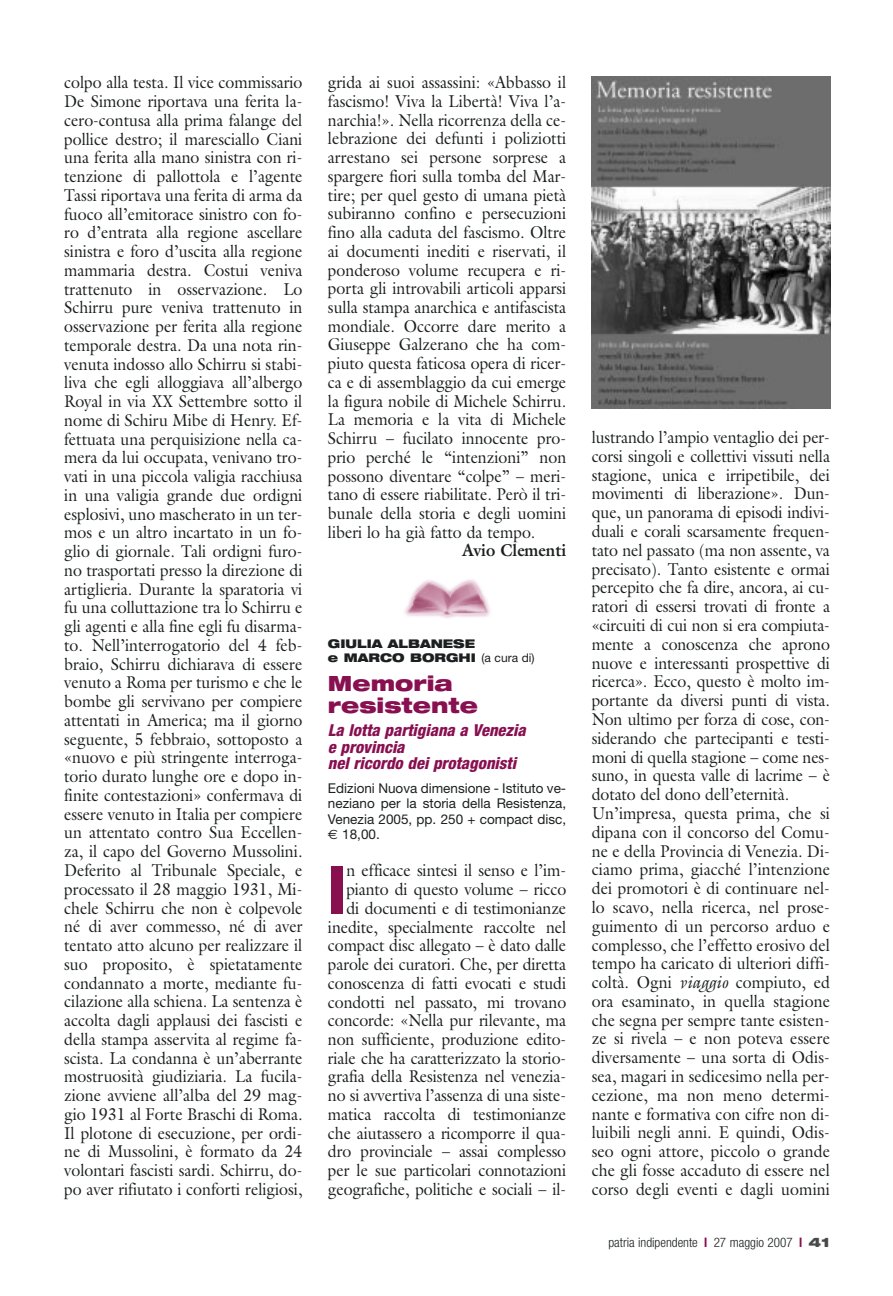
<style>
.page{position:relative;width:893px;height:1296px;background:#fff}
.page>*{position:absolute;margin:0;border:0;box-sizing:border-box;transform-origin:0 0}
.t1{font:800 condensed 66.6px "Helvetica Neue";color:#880f50}
.t2{font:900 expanded 21px/21.3px "Helvetica Neue";color:#880f50}
.t3{font:17.25px/18.8px "Galliard";letter-spacing:-.005em;color:#1c1f20;text-align:justify;scale:.92 1}
.t4{font:700 17.25px "Galliard";color:#1c1f20;scale:.92 1}
.t5{font:italic 800 condensed 16.5px/16.8px "Helvetica Neue";color:#880f50}
.t6{font:13.5px/15.3px "Helvetica Neue";color:#1c1f20;text-align:justify}
.t7{font:300 condensed 13.2px "Helvetica Neue";color:#1c1f20}
.t8{font:900 expanded 12px/13.8px "Helvetica Neue";color:#1c1f20}
.s1{font-weight:400;font-stretch:normal}
.s2{font-family:"Euro Sans"}
.s3{font-style:italic}
.s4{font-weight:700;color:#880f50}
.s5{font-weight:900;font-stretch:expanded;color:#47494a}
</style>
<div class="page">
<img style="left:404px;top:579px;width:86px;height:39px">
<img style="left:591px;top:77px;width:239px;height:331px">
<p class="t3" style="left:64px;top:75px;width:260px">colpo alla testa. Il vice commissario De Simone riportava una ferita la&shy;cero-contusa alla prima falange del pollice destro; il maresciallo Ciani una ferita alla mano sinistra con ri&shy;tenzione di pallottola e l’agente Tassi riportava una ferita di arma da fuoco all’emitorace sinistro con fo&shy;ro d’entrata alla regione ascellare sinistra e foro d’uscita alla regione mammaria destra. Costui veniva trattenuto in osservazione. Lo Schirru pure veniva trattenuto in osservazione per ferita alla regione temporale destra. Da una nota rin&shy;venuta indosso allo Schirru si stabi&shy;liva che egli alloggiava all’albergo Royal in via XX Settembre sotto il nome di Schiru Mibe di Henry. Ef&shy;fettuata una perquisizione nella ca&shy;mera da lui occupata, venivano tro&shy;vati in una piccola valigia racchiusa in una valigia grande due ordigni esplosivi, uno mascherato in un ter&shy;mos e un altro incartato in un fo&shy;glio di giornale. Tali ordigni furo&shy;no trasportati presso la direzione di artiglieria. Durante la sparatoria vi fu una colluttazione tra lo Schirru e gli agenti e alla fine egli fu disarma&shy;to. Nell’interrogatorio del 4 feb&shy;braio, Schirru dichiarava di essere venuto a Roma per turismo e che le bombe gli servivano per compiere attentati in America; ma il giorno seguente, 5 febbraio, sottoposto a «nuovo e più stringente interroga&shy;torio durato lunghe ore e dopo in&shy;finite contestazioni» confermava di essere venuto in Italia per compiere un attentato contro Sua Eccellen&shy;za, il capo del Governo Mussolini.<br>Deferito al Tribunale Speciale, e processato il 28 maggio 1931, Mi&shy;chele Schirru che non è colpevole né di aver commesso, né di aver tentato atto alcuno per realizzare il suo proposito, è spietatamente condannato a morte, mediante fu&shy;cilazione alla schiena. La sentenza è accolta dagli applausi dei fascisti e della stampa asservita al regime fa&shy;scista. La condanna è un’aberrante mostruosità giudiziaria. La fucila&shy;zione avviene all’alba del 29 mag&shy;gio 1931 al Forte Braschi di Roma.<br>Il plotone di esecuzione, per ordi&shy;ne di Mussolini, è formato da 24 volontari fascisti sardi. Schirru, do&shy;po aver rifiutato i conforti religiosi,</p>
<p class="t3" style="left:328px;top:75px;width:260px">grida ai suoi assassini: «Abbasso il fascismo! Viva la Libertà! Viva l’a&shy;narchia!». Nella ricorrenza della ce&shy;lebrazione dei defunti i poliziotti arrestano sei persone sorprese a spargere fiori sulla tomba del Mar&shy;tire; per quel gesto di umana pietà subiranno confino e persecuzioni fino alla caduta del fascismo. Oltre ai documenti inediti e riservati, il ponderoso volume recupera e ri&shy;porta gli introvabili articoli apparsi sulla stampa anarchica e antifascista mondiale. Occorre dare merito a Giuseppe Galzerano che ha com&shy;piuto questa faticosa opera di ricer&shy;ca e di assemblaggio da cui emerge la figura nobile di Michele Schirru.<br>La memoria e la vita di Michele Schirru – fucilato innocente pro&shy;prio perché le “intenzioni” non possono diventare “colpe” – meri&shy;tano di essere riabilitate. Però il tri&shy;bunale della storia e degli uomini liberi lo ha già fatto da tempo.</p>
<p class="t4" style="left:462px;top:544px;width:115px">Avio Clementi</p>
<p class="t8" style="left:328px;top:638px;width:208px">GIULIA ALBANESE<br>e MARCO BORGHI <span class="s1">(a cura di)</span></p>
<p class="t2" style="left:328px;top:675px;width:152px">Memoria resistente</p>
<p class="t5" style="left:328px;top:723px;width:199px">La lotta partigiana a Venezia e provincia<br>nel ricordo dei protagonisti</p>
<p class="t6" style="left:328px;top:782px;width:240px">Edizioni Nuova dimensione - Istituto ve&shy;neziano per la storia della Resistenza, Venezia 2005, pp. 250 + compact disc, <span class="s2">€</span> 18,00.</p>
<h1 class="t1" style="left:328px;top:866px;width:20px">I</h1>
<p class="t3" style="left:328px;top:863px;width:260px;text-align:right">n efficace sintesi il senso e l’im&shy;pianto di questo volume – ricco<br>di documenti e di testimonianze inedite, specialmente raccolte nel compact disc allegato – è dato dalle parole dei curatori. Che, per diretta conoscenza di fatti evocati e studi condotti nel passato, mi trovano concorde: «Nella pur rilevante, ma non sufficiente, produzione edito&shy;riale che ha caratterizzato la storio&shy;grafia della Resistenza nel venezia&shy;no si avvertiva l’assenza di una siste&shy;matica raccolta di testimonianze che aiutassero a ricomporre il qua&shy;dro provinciale – assai complesso per le sue particolari connotazioni geografiche, politiche e sociali – il-</p>
<p class="t3" style="left:591px;top:430px;width:260px;text-align:left">lustrando l’ampio ventaglio dei per&shy;corsi singoli e collettivi vissuti nella stagione, unica e irripetibile, dei movimenti di liberazione». Dun&shy;que, un panorama di episodi indivi&shy;duali e corali scarsamente frequen&shy;tato nel passato (ma non assente, va precisato). Tanto esistente e ormai percepito che fa dire, ancora, ai cu&shy;ratori di essersi trovati di fronte a «circuiti di cui non si era compiuta&shy;mente a conoscenza che aprono nuove e interessanti prospettive di ricerca». Ecco, questo è molto im&shy;portante da diversi punti di vista.<br>Non ultimo per forza di cose, con&shy;siderando che partecipanti e testi&shy;moni di quella stagione – come nes&shy;suno, in questa valle di lacrime – è dotato del dono dell’eternità.<br>Un’impresa, questa prima, che si dipana con il concorso del Comu&shy;ne e della Provincia di Venezia. Di&shy;ciamo prima, giacché l’intenzione dei promotori è di continuare nel&shy;lo scavo, nella ricerca, nel prose&shy;guimento di un percorso arduo e complesso, che l’effetto erosivo del tempo ha caricato di ulteriori diffi&shy;coltà. Ogni <span class="s3">viaggio</span> compiuto, ed ora esaminato, in quella stagione che segna per sempre tante esisten&shy;ze si rivela – e non poteva essere diversamente – una sorta di Odis&shy;sea, magari in sedicesimo nella per&shy;cezione, ma non meno determi&shy;nante e formativa con cifre non di&shy;luibili negli anni. E quindi, Odis&shy;seo ogni attore, piccolo o grande che gli fosse accaduto di essere nel corso degli eventi e dagli uomini</p>
<p class="t7" style="left:608px;top:1238px;width:223px">patria indipendente <span class="s4">l</span> 27 maggio 2007 <span class="s4">l</span> <span class="s5">41</span></p>
</div>
